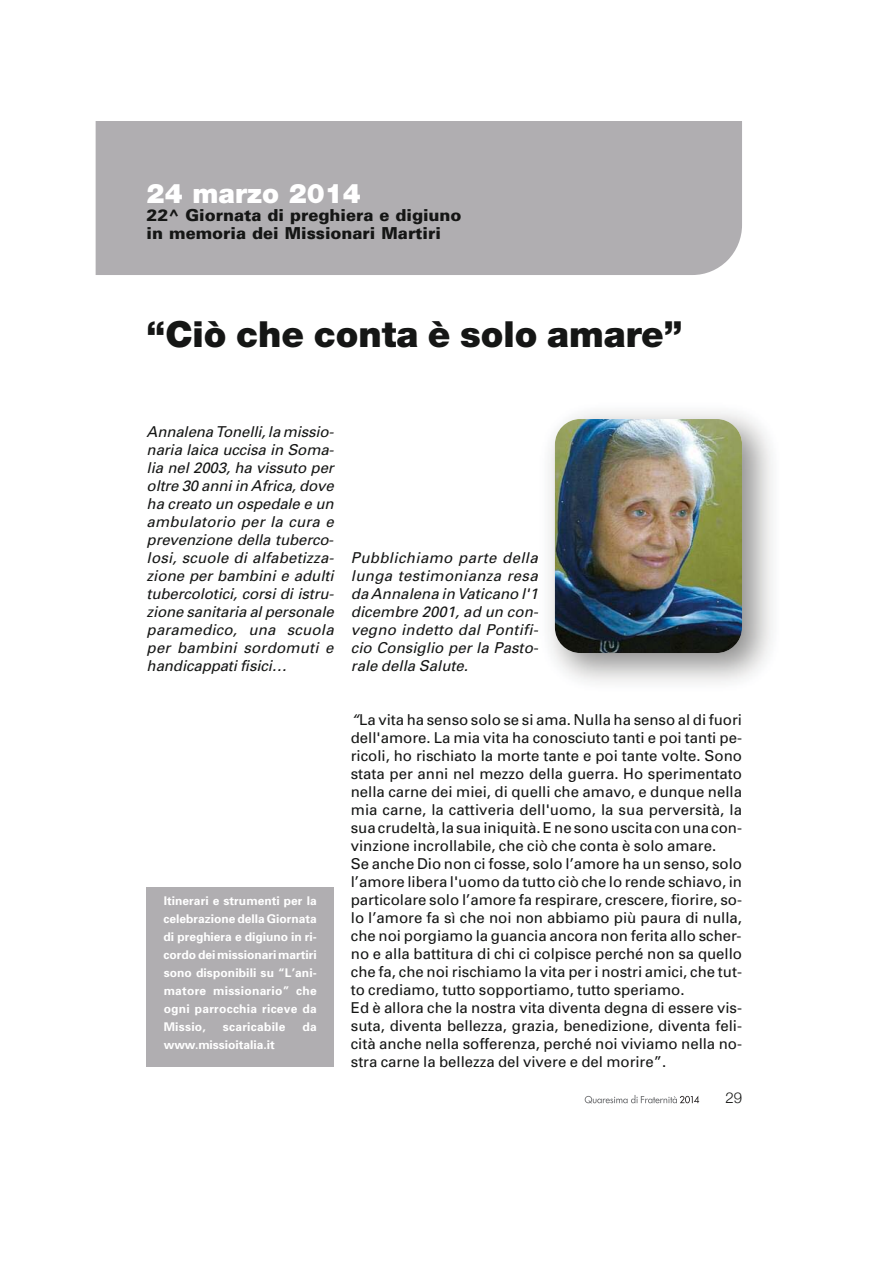
<style>
.page{position:relative;width:893px;height:1263px;background:#fff}
.page>*{position:absolute;margin:0;border:0;box-sizing:border-box;transform-origin:0 0}
.t1{font:900 36px "Helvetica Neue";color:#151615}
.t2{font:900 27px "Helvetica Neue";color:#fff}
.t3{font:900 16.5px/18px "Univers";color:#151615}
.t4{font:15px/18px "Univers";color:#151615}
.t5{font:italic 15px/18px "Univers";letter-spacing:.005em;color:#151615;text-align:justify}
.t6{font:700 12px/18px "Univers";letter-spacing:.02em;color:#fff;text-align:justify}
.t7{font:700 12px "Univers";color:#fff}
.s1{font-style:italic}
</style>
<div class="page">
<svg style="left:585px;top:1095px;width:114px;height:8px"></svg>
<div style="left:147px;top:887px;width:187px;height:180px;background:#b0aeb1"></div>
<div style="left:96px;top:121px;width:646px;height:154px;background:#b0aeb1"></div>
<img style="left:537px;top:412px;width:236px;height:270px">
<img style="left:555px;top:419px;width:187px;height:234px;border-radius:26px">
<h2 class="t2" style="left:147px;top:184px;width:216px">24 marzo 2014</h2>
<p class="t3" style="left:147px;top:208px;width:316px">22^ Giornata di preghiera e digiuno in memoria dei Missionari Martiri</p>
<h1 class="t1" style="left:147px;top:321px;width:537px">“Ciò che conta è solo amare”</h1>
<p class="t5" style="left:147px;top:424px;width:189px">Annalena Tonelli, la missio&shy;naria laica uccisa in Soma&shy;lia nel 2003, ha vissuto per oltre 30 anni in Africa, dove ha creato un ospedale e un ambulatorio per la cura e prevenzione della tuberco&shy;losi, scuole di alfabetizza&shy;zione per bambini e adulti tubercolotici, corsi di istru&shy;zione sanitaria al personale paramedico, una scuola per bambini sordomuti e handicappati fisici…</p>
<p class="t5" style="left:351px;top:550px;width:189px">Pubblichiamo parte della lunga testimonianza resa da Annalena in Vaticano l'1 dicembre 2001, ad un con&shy;vegno indetto dal Pontifi&shy;cio Consiglio per la Pasto&shy;rale della Salute.</p>
<p class="t6" style="left:164px;top:893px;width:155px">Itinerari e strumenti per la celebrazione della Giornata di preghiera e digiuno in ri&shy;cordo dei missionari martiri sono disponibili su “L’ani&shy;matore missionario” che ogni parrocchia riceve da Missio,</p>
<p class="t6" style="left:223px;top:1019px;width:64px">scaricabile</p>
<p class="t6" style="left:302px;top:1019px;width:16px">da</p>
<p class="t7" style="left:164px;top:1040px;width:113px">www.missioitalia.it</p>
<p class="t4" style="left:351px;top:712px;width:393px"><span class="s1">“</span>La vita ha senso solo se si ama. Nulla ha senso al di fuori dell'amore. La mia vita ha conosciuto tanti e poi tanti pe&shy;ricoli, ho rischiato la morte tante e poi tante volte. Sono stata per anni nel mezzo della guerra. Ho sperimentato nella carne dei miei, di quelli che amavo, e dunque nella mia carne, la cattiveria dell'uomo, la sua perversità, la sua crudeltà, la sua iniquità. E ne sono uscita con una con&shy;vinzione incrollabile, che ciò che conta è solo amare.<br>Se anche Dio non ci fosse, solo l’amore ha un senso, solo l’amore libera l'uomo da tutto ciò che lo rende schiavo, in particolare solo l’amore fa respirare, crescere, fiorire, so&shy;lo l’amore fa sì che noi non abbiamo più paura di nulla, che noi porgiamo la guancia ancora non ferita allo scher&shy;no e alla battitura di chi ci colpisce perché non sa quello che fa, che noi rischiamo la vita per i nostri amici, che tut&shy;to crediamo, tutto sopportiamo, tutto speriamo.<br>Ed è allora che la nostra vita diventa degna di essere vis&shy;suta, diventa bellezza, grazia, benedizione, diventa feli&shy;cità anche nella sofferenza, perché noi viviamo nella no&shy;stra carne la bellezza del vivere e del morire”.</p>
</div>
